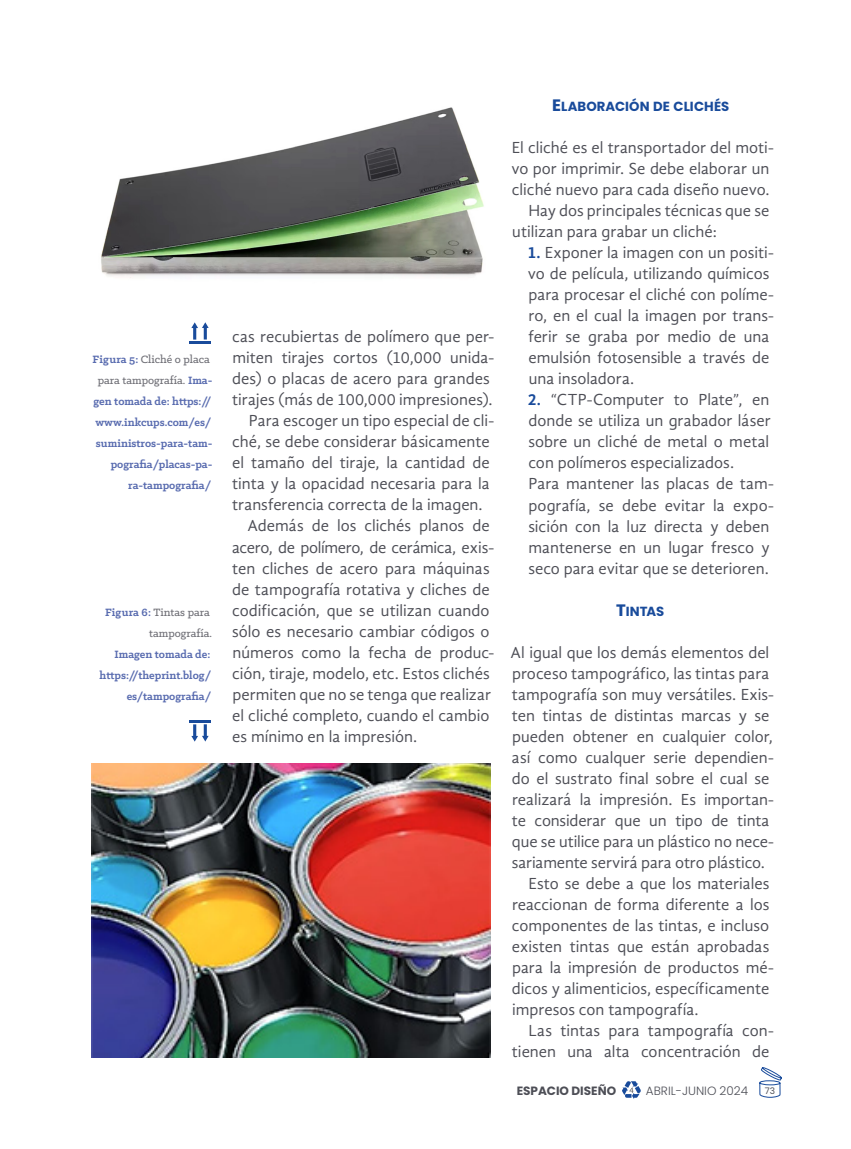
<style>
.page{position:relative;width:851px;height:1149px;background:#fff}
.page>*{position:absolute;margin:0;border:0;box-sizing:border-box;transform-origin:0 0}
.t1{font:16.5px/21px "Gandhi Sans";color:#4d4e56}
.t2{font:16.5px "Gandhi Sans";letter-spacing:-.02em;color:#4d4e56}
.t3{font:13.2px "Poppins Bold SC800";letter-spacing:.01em;color:#194b9b}
.t4{font:700 12px/21px "Klinic Slab";color:#586baf;text-align:right}
.t5{font:500 12px/21px "Klinic Slab";color:#6e6e75;text-align:right}
.t6{font:300 12px "Poppins";color:#4d4e56}
.t7{font:700 12px "Poppins";color:#4d4e56}
.t8{font:9px "Poppins";color:#4d4e56}
.s1{font-weight:500;color:#6e6e75}
.s2{font-weight:700;color:#586baf}
.s3{font-size:16.5px}
.s4{font-weight:700;color:#194b9b}
</style>
<div class="page">
<svg style="left:759px;top:1067px;width:23px;height:30px"></svg>
<svg style="left:622px;top:1081px;width:18px;height:17px"></svg>
<svg style="left:191px;top:322px;width:18px;height:17px"></svg>
<hr style="left:189px;top:341px;width:21px;height:2px;background:#194b9b">
<svg style="left:191px;top:724px;width:18px;height:17px"></svg>
<hr style="left:189px;top:720px;width:21px;height:2px;background:#194b9b">
<img style="left:101px;top:107px;width:383px;height:171px">
<img style="left:92px;top:763px;width:398px;height:294px">
<p class="t4" style="left:93px;top:348px;width:121px">Figura 5: <span class="s1">Cliché o placa para tampografía.</span> Ima&shy;gen tomada de: https:// www.inkcups.com/es/ suministros-para-tam&shy;pografia/placas-pa&shy;ra-tampografia/</p>
<p class="t5" style="left:105px;top:600px;width:108px"><span class="s2">Figura 6:</span> Tintas para tampografía.</p>
<p class="t4" style="left:100px;top:642px;width:113px">Imagen tomada de: https://theprint.blog/ es/tampografia/</p>
<p class="t1" style="left:232px;top:326px;width:263px">cas recubiertas de polímero que per-</p>
<p class="t1" style="left:232px;top:347px;width:263px">miten tirajes cortos (10,000 unida-</p>
<p class="t1" style="left:232px;top:368px;width:259px">des) o placas de acero para grandes</p>
<p class="t1" style="left:232px;top:389px;width:262px">tirajes (más de 100,000 impresiones).</p>
<p class="t1" style="left:249px;top:410px;width:247px">Para escoger un tipo especial de cli-</p>
<p class="t1" style="left:232px;top:431px;width:259px">ché, se debe considerar básicamente</p>
<p class="t1" style="left:232px;top:452px;width:259px">el tamaño del tiraje, la cantidad de</p>
<p class="t1" style="left:232px;top:473px;width:259px">tinta y la opacidad necesaria para la</p>
<p class="t1" style="left:232px;top:494px;width:252px">transferencia correcta de la imagen.</p>
<p class="t1" style="left:247px;top:515px;width:243px">Además de los clichés planos de</p>
<p class="t2" style="left:232px;top:537px;width:263px">acero, de polímero, de cerámica, exis-</p>
<p class="t1" style="left:232px;top:557px;width:259px">ten cliches de acero para máquinas</p>
<p class="t1" style="left:232px;top:578px;width:259px">de tampografía rotativa y cliches de</p>
<p class="t1" style="left:232px;top:599px;width:259px">codificación, que se utilizan cuando</p>
<p class="t1" style="left:232px;top:620px;width:259px">sólo es necesario cambiar códigos o</p>
<p class="t1" style="left:232px;top:641px;width:263px">números como la fecha de produc-</p>
<p class="t1" style="left:232px;top:662px;width:259px">ción, tiraje, modelo, etc. Estos clichés</p>
<p class="t1" style="left:232px;top:683px;width:260px">permiten que no se tenga que realizar</p>
<p class="t1" style="left:232px;top:704px;width:259px">el cliché completo, cuando el cambio</p>
<p class="t1" style="left:232px;top:725px;width:186px">es mínimo en la impresión.</p>
<p class="t3" style="left:552px;top:99px;width:179px"><span class="s3">E</span>LABORACIÓN DE CLICHÉS</p>
<p class="t1" style="left:512px;top:137px;width:263px">El cliché es el transportador del moti-</p>
<p class="t1" style="left:511px;top:158px;width:259px">vo por imprimir. Se debe elaborar un</p>
<p class="t1" style="left:512px;top:179px;width:259px">cliché nuevo para cada diseño nuevo.</p>
<p class="t1" style="left:528px;top:200px;width:242px">Hay dos principales técnicas que se</p>
<p class="t1" style="left:512px;top:221px;width:206px">utilizan para grabar un cliché:</p>
<p class="t1" style="left:527px;top:242px;width:248px"><span class="s4">1.</span> Exponer la imagen con un positi&shy;vo de película, utilizando químicos para procesar el cliché con políme&shy;ro, en el cual la imagen por trans&shy;ferir se graba por medio de una emulsión fotosensible a través de una insoladora.</p>
<p class="t1" style="left:527px;top:389px;width:248px"><span class="s4">2.</span> “CTP-Computer to Plate”, en donde se utiliza un grabador láser sobre un cliché de metal o metal con polímeros especializados.<br>Para mantener las placas de tam&shy;pografía, se debe evitar la expo&shy;sición con la luz directa y deben mantenerse en un lugar fresco y seco para evitar que se deterioren.</p>
<p class="t3" style="left:616px;top:603px;width:50px"><span class="s3">T</span>INTAS</p>
<p class="t1" style="left:510px;top:641px;width:260px">Al igual que los demás elementos del</p>
<p class="t1" style="left:512px;top:662px;width:259px">proceso tampográfico, las tintas para</p>
<p class="t1" style="left:512px;top:683px;width:263px">tampografía son muy versátiles. Exis-</p>
<p class="t1" style="left:512px;top:704px;width:259px">ten tintas de distintas marcas y se</p>
<p class="t1" style="left:512px;top:725px;width:262px">pueden obtener en cualquier color,</p>
<p class="t1" style="left:512px;top:746px;width:263px">así como cualquer serie dependien-</p>
<p class="t1" style="left:512px;top:767px;width:259px">do el sustrato final sobre el cual se</p>
<p class="t1" style="left:512px;top:788px;width:263px">realizará la impresión. Es importan-</p>
<p class="t1" style="left:512px;top:809px;width:259px">te considerar que un tipo de tinta</p>
<p class="t1" style="left:512px;top:830px;width:263px">que se utilice para un plástico no nece-</p>
<p class="t1" style="left:512px;top:851px;width:254px">sariamente servirá para otro plástico.</p>
<p class="t1" style="left:528px;top:872px;width:242px">Esto se debe a que los materiales</p>
<p class="t1" style="left:512px;top:893px;width:259px">reaccionan de forma diferente a los</p>
<p class="t1" style="left:512px;top:914px;width:259px">componentes de las tintas, e incluso</p>
<p class="t1" style="left:512px;top:935px;width:259px">existen tintas que están aprobadas</p>
<p class="t1" style="left:512px;top:956px;width:263px">para la impresión de productos mé-</p>
<p class="t1" style="left:512px;top:977px;width:259px">dicos y alimenticios, específicamente</p>
<p class="t1" style="left:512px;top:998px;width:188px">impresos con tampografía.</p>
<p class="t1" style="left:528px;top:1019px;width:247px">Las tintas para tampografía con-</p>
<p class="t1" style="left:512px;top:1040px;width:259px">tienen una alta concentración de</p>
<p class="t7" style="left:516px;top:1083px;width:101px">ESPACIO DISEÑO</p>
<p class="t6" style="left:646px;top:1083px;width:104px">ABRIL-JUNIO 2024</p>
<p class="t8" style="left:764px;top:1085px;width:12px">73</p>
</div>
